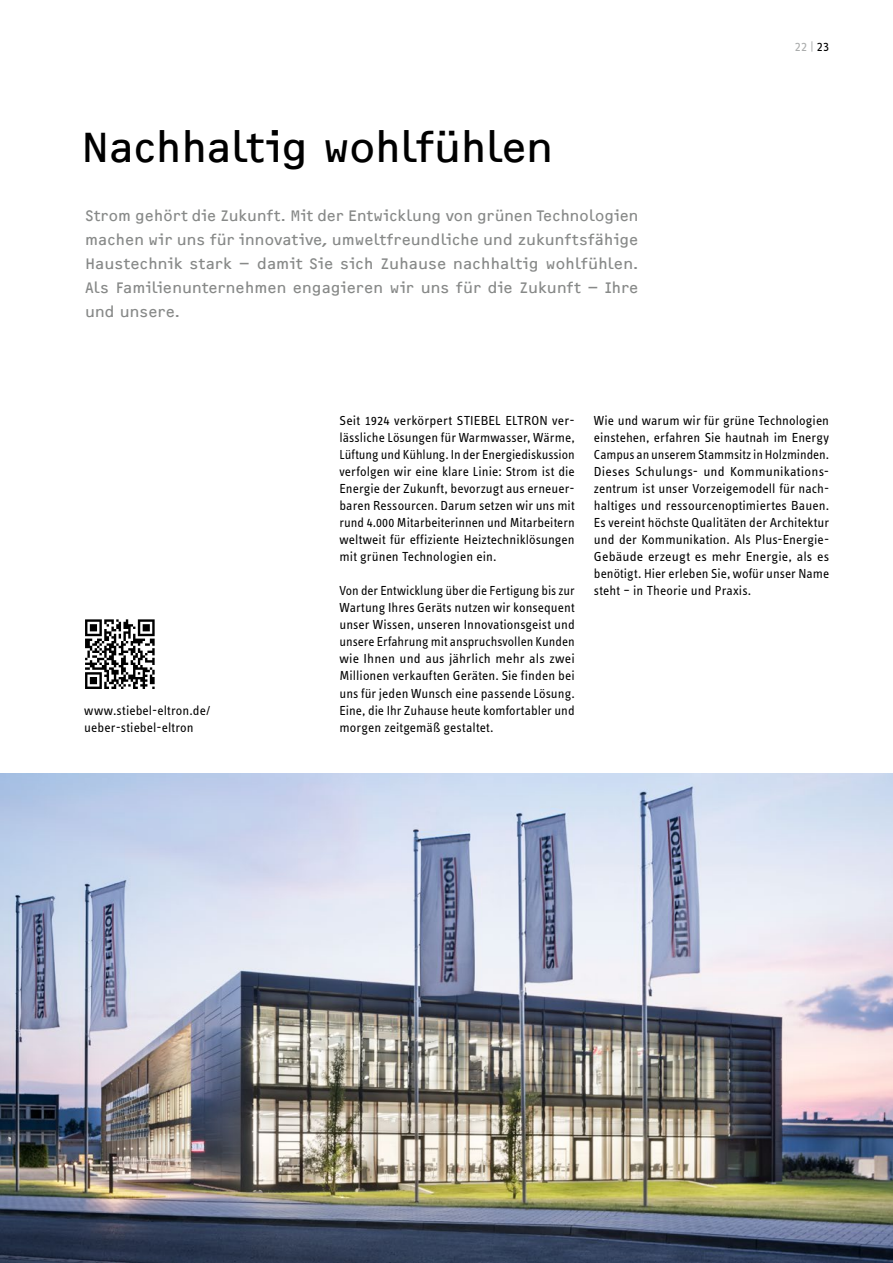
<style>
.page{position:relative;width:893px;height:1263px;background:#fff}
.page>*{position:absolute;margin:0;border:0;box-sizing:border-box;transform-origin:0 0}
.t1{font:43.5px "F2 FOCR Bczyk Com";letter-spacing:-.015em;color:#000}
.t2{font:15.75px/24px "F2 FOCR Bczyk Com";letter-spacing:.015em;color:#878988;text-align:justify}
.t3{font:13.5px/17px "STE Info Text";letter-spacing:.005em;color:#000}
.t4{font:13.5px "STE Info Text";color:#abadad}
.s1{color:#000}
</style>
<div class="page">
<svg style="left:85px;top:619px;width:70px;height:70px"></svg>
<img style="left:0;top:774px;width:893px;height:489px">
<h1 class="t1" style="left:81px;top:122px;width:473px">Nachhaltig wohlfühlen</h1>
<p class="t2" style="left:85px;top:204px;width:555px">Strom gehört die Zukunft. Mit der Entwicklung von grünen Technologien machen wir uns für innovative, umweltfreundliche und zukunftsfähige Haustechnik stark – damit Sie sich Zuhause nachhaltig wohlfühlen.<br>Als Familienunternehmen engagieren wir uns für die Zukunft – Ihre und unsere.</p>
<p class="t4" style="left:795px;top:39px;width:36px">22 | <span class="s1">23</span></p>
<p class="t3" style="left:84px;top:701px;width:128px">www.stiebel-eltron.de/ ueber-stiebel-eltron</p>
<p class="t3" style="left:339px;top:412px;width:237px;text-align:justify">Seit 1924 verkörpert STIEBEL ELTRON ver&shy;lässliche Lösungen für Warmwasser, Wärme, Lüftung und Kühlung. In der Energiediskussion verfolgen wir eine klare Linie: Strom ist die Energie der Zukunft, bevorzugt aus erneuer&shy;baren Ressourcen. Darum setzen wir uns mit rund 4.000 Mitarbeiterinnen und Mitarbeitern weltweit für effiziente Heiztechniklösungen mit grünen Technologien ein.</p>
<p class="t3" style="left:339px;top:582px;width:237px;text-align:justify">Von der Entwicklung über die Fertigung bis zur Wartung Ihres Geräts nutzen wir konsequent unser Wissen, unseren Innovationsgeist und unsere Erfahrung mit anspruchsvollen Kunden wie Ihnen und aus jährlich mehr als zwei Millionen verkauften Geräten. Sie finden bei uns für jeden Wunsch eine passende Lösung.<br>Eine, die Ihr Zuhause heute komfortabler und morgen zeitgemäß gestaltet.</p>
<p class="t3" style="left:594px;top:412px;width:237px">Wie und warum wir für grüne Technologien einstehen, erfahren Sie hautnah im Energy Campus an unserem Stammsitz in Holzminden.<br>Dieses Schulungs- und Kommunikations&shy;zentrum ist unser Vorzeigemodell für nach&shy;haltiges und ressourcenoptimiertes Bauen.<br>Es vereint höchste Qualitäten der Architektur und der Kommunikation. Als Plus-Energie-Gebäude erzeugt es mehr Energie, als es benötigt. Hier erleben Sie, wofür unser Name steht – in Theorie und Praxis.</p>
</div>
